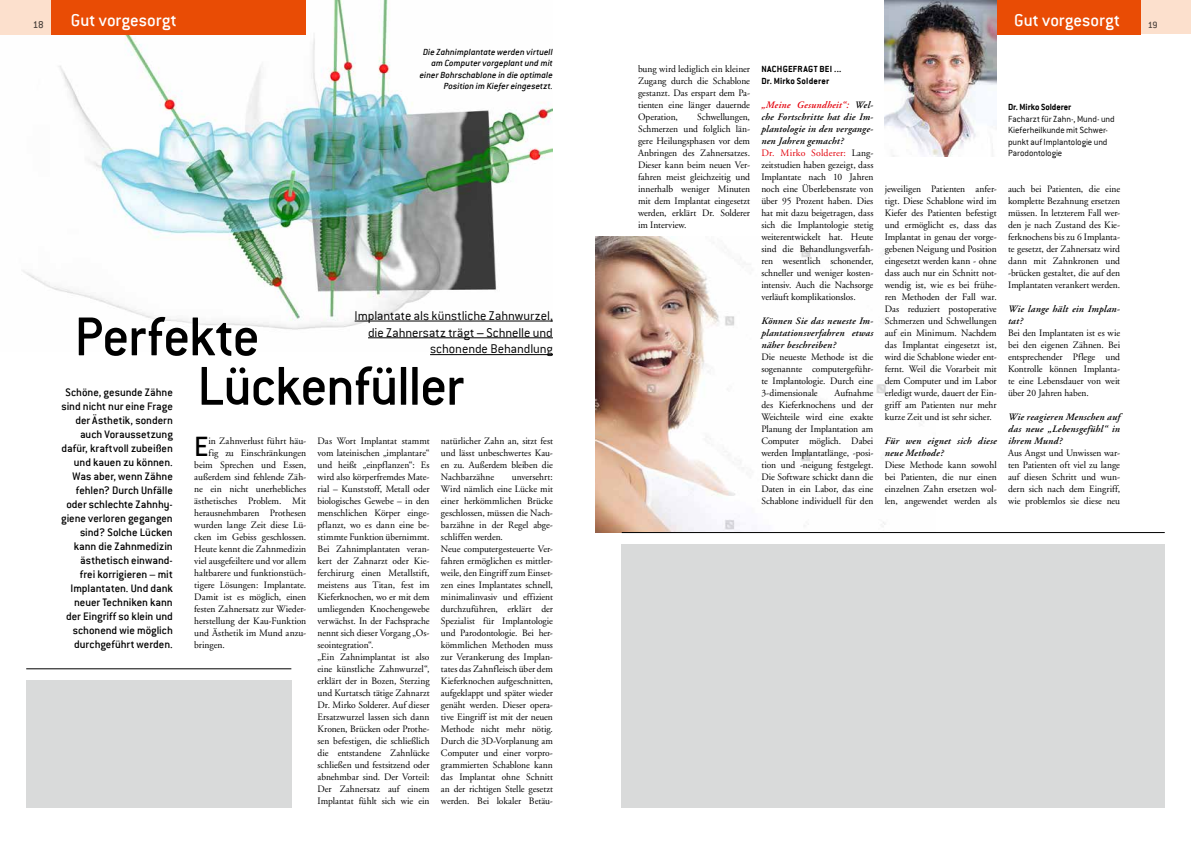
<style>
.page{position:relative;width:1191px;height:842px;background:#fff}
.page>*{position:absolute;margin:0;border:0;box-sizing:border-box;transform-origin:0 0}
.t1{font:500 60px "Conduit ITC";letter-spacing:-.025em;color:#000}
.t2{font:500 30.8px "Conduit ITC";color:#000}
.t3{font:500 18.8px "Conduit ITC";color:#fff}
.t4{font:300 14px/16.8px "Conduit ITC";letter-spacing:-.005em;color:#000;text-align:right}
.t5{font:500 12px/14px "Conduit ITC";letter-spacing:-.005em;color:#000;text-align:right}
.t6{font:500 11px "Conduit ITC";color:#000}
.t7{font:500 10px "Conduit ITC";color:#000}
.t8{font:9.8px/12px "Adobe Garamond";color:#000;text-align:justify}
.t9{font:italic 600 9.8px/12px "Adobe Garamond";letter-spacing:.025em;color:#000;text-align:justify}
.t10{font:italic 500 9.8px/11.4px "Conduit ITC";letter-spacing:.01em;color:#000;text-align:right}
.t11{font:300 9.8px/11.4px "Conduit ITC";letter-spacing:-.005em;color:#000}
.t12{font:700 9.8px/12px "Conduit ITC";letter-spacing:.015em;color:#000}
.t13{font:700 9.8px "Conduit ITC";letter-spacing:-.005em;color:#000}
.s1{font-weight:600;font-style:italic;color:#e3000b}
.s2{font-weight:600;font-style:italic}
.s3{color:#e3000b}
</style>
<div class="page">
<div style="left:1140px;top:1px;width:50px;height:33px;background:#fce0cd"></div>
<img style="left:0;top:1px;width:553px;height:338px">
<div style="left:51px;top:1px;width:255px;height:33px;background:#e94c05"></div>
<div style="left:0;top:1px;width:51px;height:33px;background:#fce0cd"></div>
<img style="left:595px;top:236px;width:329px;height:297px">
<div style="left:621px;top:544px;width:543px;height:264px;background:#d9dada"></div>
<div style="left:996px;top:1px;width:144px;height:33px;background:#e94c05"></div>
<hr style="left:26px;top:668px;width:265px;height:1px;background:#000">
<hr style="left:621px;top:532px;width:543px;height:1px;background:#000">
<div style="left:26px;top:680px;width:265px;height:128px;background:#d9dada"></div>
<div style="left:71px;top:309px;width:194px;height:54px;background:#fff"></div>
<hr style="left:355px;top:321px;width:198px;height:1px;background:#000">
<hr style="left:368px;top:337px;width:185px;height:1px;background:#000">
<hr style="left:430px;top:354px;width:123px;height:1px;background:#000">
<img style="left:884px;top:1px;width:112px;height:155px">
<p class="t6" style="left:32px;top:20px;width:13px">18</p>
<h3 class="t3" style="left:71px;top:12px;width:107px">Gut vorgesorgt</h3>
<h3 class="t3" style="left:1014px;top:12px;width:107px">Gut vorgesorgt</h3>
<p class="t7" style="left:1147px;top:21px;width:12px">19</p>
<p class="t10" style="left:420px;top:46px;width:135px">Die Zahnimplantate werden virtuell am Computer vorgeplant und mit einer Bohrschablone in die optimale Position im Kiefer eingesetzt.</p>
<h1 class="t1" style="left:74px;top:310px;width:187px">Perfekte</h1>
<h3 class="t4" style="left:355px;top:307px;width:200px">Implantate als künstliche Zahnwurzel, die Zahnersatz trägt – Schnelle und schonende Behandlung</h3>
<p class="t5" style="left:66px;top:386px;width:109px">Schöne, gesunde Zähne</p>
<p class="t5" style="left:61px;top:400px;width:113px">sind nicht nur eine Frage</p>
<p class="t5" style="left:61px;top:414px;width:113px">der Ästhetik, sondern auch Voraussetzung dafür, kraftvoll zubeißen und kauen zu können.<br>Was aber, wenn Zähne fehlen? Durch Unfälle oder schlechte Zahnhy&shy;giene verloren gegangen sind? Solche Lücken kann die Zahnmedizin ästhetisch einwand-<br>frei korrigieren – mit<br>Implantaten. Und dank neuer Techniken kann der Eingriff so klein und schonend wie möglich durchgeführt werden.</p>
<h1 class="t1" style="left:197px;top:360px;width:268px">Lückenfüller</h1>
<h2 class="t2" style="left:194px;top:433px;width:16px">E</h2>
<p class="t8" style="left:208px;top:435px;width:99px">in Zahnverlust führt häu-</p>
<p class="t8" style="left:208px;top:447px;width:99px">fig zu Einschränkungen</p>
<p class="t8" style="left:194px;top:459px;width:113px">beim Sprechen und Essen,</p>
<p class="t8" style="left:194px;top:471px;width:113px">außerdem sind fehlende Zäh-</p>
<p class="t8" style="left:194px;top:483px;width:113px">ne ein nicht unerhebliches</p>
<p class="t8" style="left:194px;top:495px;width:113px">ästhetisches Problem. Mit</p>
<p class="t8" style="left:194px;top:507px;width:113px">herausnehmbaren Prothesen</p>
<p class="t8" style="left:194px;top:519px;width:113px">wurden lange Zeit diese Lü-</p>
<p class="t8" style="left:194px;top:531px;width:113px">cken im Gebiss geschlossen.</p>
<p class="t8" style="left:194px;top:543px;width:113px">Heute kennt die Zahnmedizin</p>
<p class="t8" style="left:194px;top:555px;width:113px">viel ausgefeiltere und vor allem</p>
<p class="t8" style="left:194px;top:567px;width:113px">haltbarere und funktionstüch-</p>
<p class="t8" style="left:194px;top:579px;width:113px">tigere Lösungen: Implantate.</p>
<p class="t8" style="left:194px;top:591px;width:113px">Damit ist es möglich, einen</p>
<p class="t8" style="left:194px;top:603px;width:113px">festen Zahnersatz zur Wieder-</p>
<p class="t8" style="left:194px;top:615px;width:113px">herstellung der Kau-Funktion</p>
<p class="t8" style="left:194px;top:627px;width:113px">und Ästhetik im Mund anzu-</p>
<p class="t8" style="left:194px;top:639px;width:32px">bringen.</p>
<p class="t8" style="left:317px;top:435px;width:113px;text-align:left">Das Wort Implantat stammt vom lateinischen „implantare“ und heißt „einpflanzen“: Es wird also körperfremdes Mate&shy;rial – Kunststoff, Metall oder biologisches Gewebe – in den menschlichen Körper einge&shy;pflanzt, wo es dann eine be&shy;stimmte Funktion übernimmt.<br>Bei Zahnimplantaten veran&shy;kert der Zahnarzt oder Kie&shy;ferchirurg einen Metallstift, meistens aus Titan, fest im<br>Kieferknochen, wo er mit dem umliegenden Knochengewebe verwächst. In der Fachsprache nennt sich dieser Vorgang „Os&shy;seointegration“.<br>„Ein Zahnimplantat ist also eine künstliche Zahnwurzel“, erklärt der in Bozen, Sterzing und Kurtatsch tätige Zahnarzt<br>Dr. Mirko Solderer. Auf dieser<br>Ersatzwurzel lassen sich dann<br>Kronen, Brücken oder Prothe&shy;sen befestigen, die schließlich die entstandene Zahnlücke schließen und festsitzend oder abnehmbar sind. Der Vorteil:<br>Der Zahnersatz auf einem<br>Implantat fühlt sich wie ein</p>
<p class="t8" style="left:441px;top:435px;width:113px">natürlicher Zahn an, sitzt fest und lässt unbeschwertes Kau&shy;en zu. Außerdem bleiben die Nachbarzähne</p>
<p class="t8" style="left:441px;top:471px;width:113px;text-align:left;text-indent:71px">unversehrt:<br>Wird nämlich eine Lücke mit einer herkömmlichen Brücke geschlossen, müssen die Nach&shy;barzähne in der Regel abge&shy;schliffen werden.<br>Neue computergesteuerte Ver&shy;fahren ermöglichen es mittler&shy;weile, den Eingriff zum Einset&shy;zen eines Implantates schnell, minimalinvasiv und effizient durchzuführen, erklärt der<br>Spezialist für Implantologie und Parodontologie. Bei her&shy;kömmlichen Methoden muss zur Verankerung des Implan&shy;tates das Zahnfleisch über dem<br>Kieferknochen aufgeschnitten, aufgeklappt und später wieder genäht werden. Dieser opera&shy;tive Eingriff ist mit der neuen<br>Methode nicht mehr nötig.<br>Durch die 3D-Vorplanung am<br>Computer und einer vorpro&shy;grammierten Schablone kann das Implantat ohne Schnitt an der richtigen Stelle gesetzt werden. Bei lokaler Betäu-</p>
<p class="t8" style="left:638px;top:63px;width:113px">bung wird lediglich ein kleiner Zugang durch die Schablone gestanzt. Das erspart dem Pa&shy;tienten eine länger dauernde Operation,</p>
<p class="t8" style="left:638px;top:111px;width:113px;text-indent:59px">Schwellungen, Schmerzen und folglich län&shy;gere Heilungsphasen vor dem Anbringen des Zahnersatzes.<br>Dieser kann beim neuen Ver&shy;fahren meist gleichzeitig und innerhalb weniger Minuten mit dem Implantat eingesetzt werden, erklärt Dr. Solderer im Interview.</p>
<p class="t12" style="left:761px;top:63px;width:82px">NACHGEFRAGT BEI ...<br>Dr. Mirko Solderer</p>
<p class="t8" style="left:761px;top:99px;width:113px;text-align:left"><span class="s1">„Meine Gesundheit“:</span> <span class="s2">Wel&shy;che Fortschritte hat die Im&shy;plantologie in den vergange&shy;nen Jahren gemacht?<br></span><span class="s3">Dr. Mirko Solderer:</span> Lang&shy;zeitstudien haben gezeigt, dass<br>Implantate nach 10 Jahren noch eine Überlebensrate von über 95 Prozent haben. Dies hat mit dazu beigetragen, dass sich die Implantologie stetig weiterentwickelt hat. Heute sind die Behandlungsverfah&shy;ren wesentlich schonender, schneller und weniger kosten&shy;intensiv. Auch die Nachsorge verläuft komplikationslos.</p>
<p class="t9" style="left:761px;top:315px;width:113px">Können Sie das neueste Im&shy;plantationsverfahren etwas näher beschreiben?</p>
<p class="t8" style="left:761px;top:351px;width:113px">Die neueste Methode ist die sogenannte computergeführ&shy;te Implantologie. Durch eine 3-dimensionale</p>
<p class="t8" style="left:761px;top:387px;width:113px;text-indent:73px">Aufnahme des Kieferknochens und der Weichteile wird eine exakte Planung der Implantation am Computer möglich. Dabei werden Implantatlänge, -posi&shy;tion und -neigung festgelegt.<br>Die Software schickt dann die Daten in ein Labor, das eine Schablone individuell für den</p>
<p class="t8" style="left:884px;top:183px;width:113px">jeweiligen Patienten anfer&shy;tigt. Diese Schablone wird im Kiefer des Patienten befestigt und ermöglicht es, dass das Implantat in genau der vorge&shy;gebenen Neigung und Position eingesetzt werden kann - ohne dass auch nur ein Schnitt not&shy;wendig ist, wie es bei frühe&shy;ren Methoden der Fall war.<br>Das reduziert postoperative Schmerzen und Schwellungen auf ein Minimum. Nachdem das Implantat eingesetzt ist, wird die Schablone wieder ent&shy;fernt. Weil die Vorarbeit mit dem Computer und im Labor erledigt wurde, dauert der Ein&shy;griff am Patienten nur mehr kurze Zeit und ist sehr sicher.</p>
<p class="t9" style="left:884px;top:435px;width:113px">Für wen eignet sich diese neue Methode?</p>
<p class="t8" style="left:884px;top:459px;width:114px">Diese Methode kann sowohl bei Patienten, die nur einen einzelnen Zahn ersetzen wol&shy;len, angewendet werden als</p>
<p class="t13" style="left:1008px;top:103px;width:65px">Dr. Mirko Solderer</p>
<p class="t11" style="left:1008px;top:113px;width:108px">Facharzt für Zahn-, Mund- und<br>Kieferheilkunde mit Schwer&shy;punkt auf Implantologie und<br>Parodontologie</p>
<p class="t8" style="left:1008px;top:183px;width:113px">auch bei Patienten, die eine komplette Bezahnung ersetzen müssen. In letzterem Fall wer&shy;den je nach Zustand des Kie&shy;ferknochens bis zu 6 Implanta&shy;te gesetzt, der Zahnersatz wird dann mit Zahnkronen und -brücken gestaltet, die auf den Implantaten verankert werden.</p>
<p class="t9" style="left:1008px;top:303px;width:113px">Wie lange hält ein Implan&shy;tat?</p>
<p class="t8" style="left:1008px;top:327px;width:113px">Bei den Implantaten ist es wie bei den eigenen Zähnen. Bei entsprechender Pflege und Kontrolle können Implanta&shy;te eine Lebensdauer von weit über 20 Jahren haben.</p>
<p class="t9" style="left:1008px;top:411px;width:113px">Wie reagieren Menschen auf das neue „Lebensgefühl“ in ihrem Mund?</p>
<p class="t8" style="left:1008px;top:447px;width:113px">Aus Angst und Unwissen war&shy;ten Patienten oft viel zu lange auf diesen Schritt und wun&shy;dern sich nach dem Eingriff, wie problemlos sie diese neu</p>
</div>
